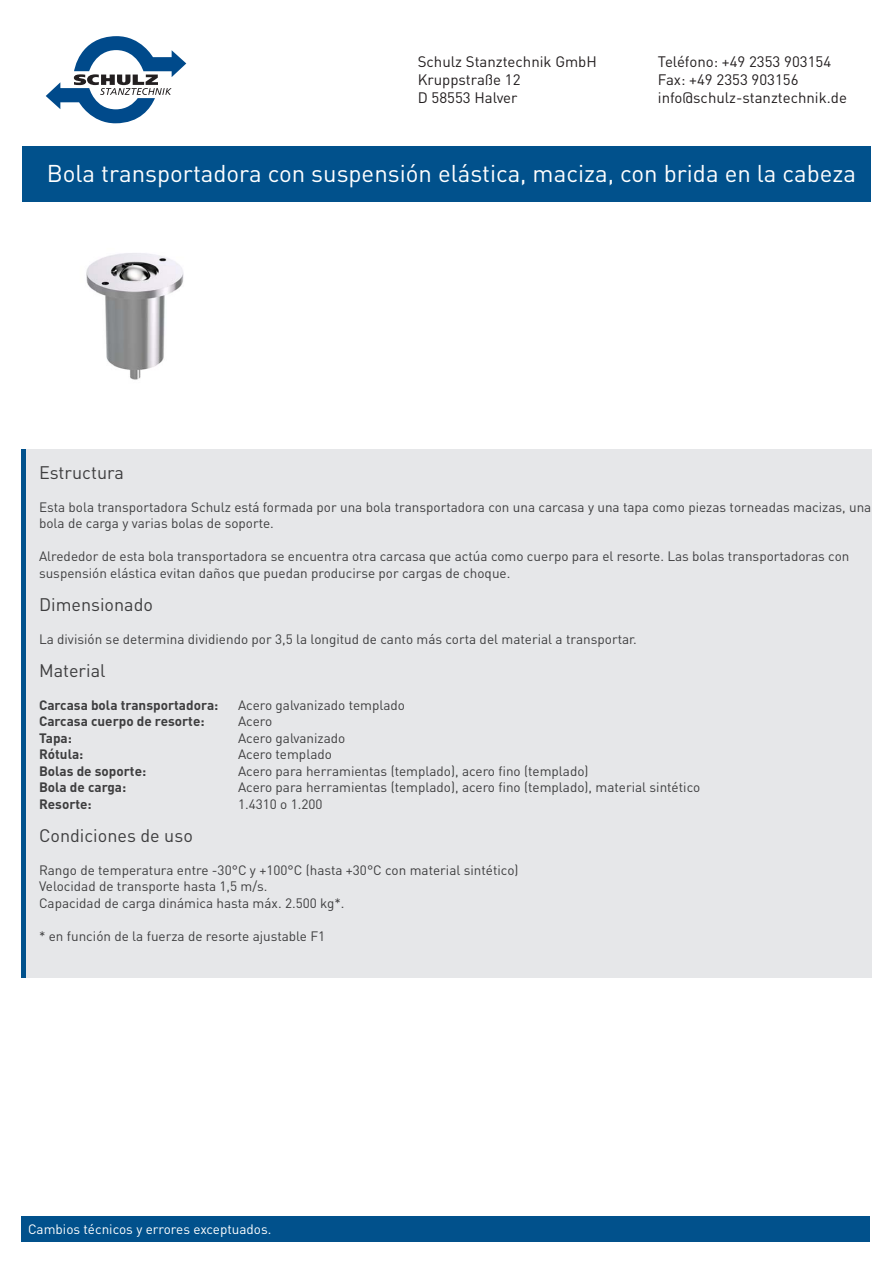
<style>
.page{position:relative;width:893px;height:1263px;background:#fff}
.page>*{position:absolute;margin:0;border:0;box-sizing:border-box;transform-origin:0 0}
.t1{font:24px "DIN Pro";color:#fff}
.t2{font:18px "DIN Pro";color:#3e3e3f}
.t3{font:15px/18px "DIN Pro";color:#231f20}
.t4{font:13.5px/16.5px "DIN Pro";color:#3e3e3f}
.t5{font:700 13.5px "DIN Pro";color:#3e3e3f}
.t6{font:13.5px "DIN Pro";color:#fff}
</style>
<div class="page">
<div style="left:22px;top:146px;width:849px;height:55px;background:#01518c"></div>
<div style="left:22px;top:450px;width:850px;height:528px;background:#e6e7e9"></div>
<div style="left:22px;top:1216px;width:848px;height:26px;background:#01518c"></div>
<hr style="left:22px;top:450px;width:4px;height:528px;background:#01518c">
<svg style="left:46px;top:36px;width:140px;height:87px"></svg>
<img style="left:86px;top:253px;width:98px;height:127px">
<p class="t3" style="left:418px;top:52px;width:181px">Schulz Stanztechnik GmbH<br>Kruppstraße 12<br>D 58553 Halver</p>
<p class="t3" style="left:658px;top:52px;width:191px">Teléfono: +49 2353 903154<br>Fax: +49 2353 903156 info@schulz-stanztechnik.de</p>
<h1 class="t1" style="left:47px;top:157px;width:811px">Bola transportadora con suspensión elástica, maciza, con brida en la cabeza</h1>
<h2 class="t2" style="left:39px;top:460px;width:86px">Estructura</h2>
<p class="t4" style="left:39px;top:498px;width:834px">Esta bola transportadora Schulz está formada por una bola transportadora con una carcasa y una tapa como piezas torneadas macizas, una bola de carga y varias bolas de soporte.</p>
<p class="t4" style="left:39px;top:548px;width:812px">Alrededor de esta bola transportadora se encuentra otra carcasa que actúa como cuerpo para el resorte. Las bolas transportadoras con suspensión elástica evitan daños que puedan producirse por cargas de choque.</p>
<h2 class="t2" style="left:39px;top:592px;width:116px">Dimensionado</h2>
<p class="t4" style="left:39px;top:630px;width:599px">La división se determina dividiendo por 3,5 la longitud de canto más corta del material a transportar.</p>
<h2 class="t2" style="left:39px;top:658px;width:68px">Material</h2>
<p class="t5" style="left:39px;top:696px;width:181px">Carcasa bola transportadora:</p>
<p class="t4" style="left:238px;top:696px;width:169px">Acero galvanizado templado</p>
<p class="t5" style="left:39px;top:712px;width:167px">Carcasa cuerpo de resorte:</p>
<p class="t4" style="left:238px;top:713px;width:36px">Acero</p>
<p class="t5" style="left:39px;top:729px;width:34px">Tapa:</p>
<p class="t4" style="left:238px;top:729px;width:109px">Acero galvanizado</p>
<p class="t5" style="left:39px;top:745px;width:46px">Rótula:</p>
<p class="t4" style="left:238px;top:746px;width:95px">Acero templado</p>
<p class="t5" style="left:39px;top:762px;width:109px">Bolas de soporte:</p>
<p class="t4" style="left:238px;top:762px;width:352px">Acero para herramientas (templado), acero fino (templado)</p>
<p class="t5" style="left:39px;top:778px;width:89px">Bola de carga:</p>
<p class="t4" style="left:238px;top:779px;width:464px">Acero para herramientas (templado), acero fino (templado), material sintético</p>
<p class="t5" style="left:39px;top:795px;width:54px">Resorte:</p>
<p class="t4" style="left:238px;top:795px;width:86px">1.4310 o 1.200</p>
<h2 class="t2" style="left:39px;top:823px;width:155px">Condiciones de uso</h2>
<p class="t4" style="left:39px;top:861px;width:481px">Rango de temperatura entre -30°C y +100°C (hasta +30°C con material sintético)<br>Velocidad de transporte hasta 1,5 m/s.<br>Capacidad de carga dinámica hasta máx. 2.500 kg*.</p>
<p class="t4" style="left:39px;top:927px;width:288px">* en función de la fuerza de resorte ajustable F1</p>
<p class="t6" style="left:28px;top:1220px;width:245px">Cambios técnicos y errores exceptuados.</p>
</div>
